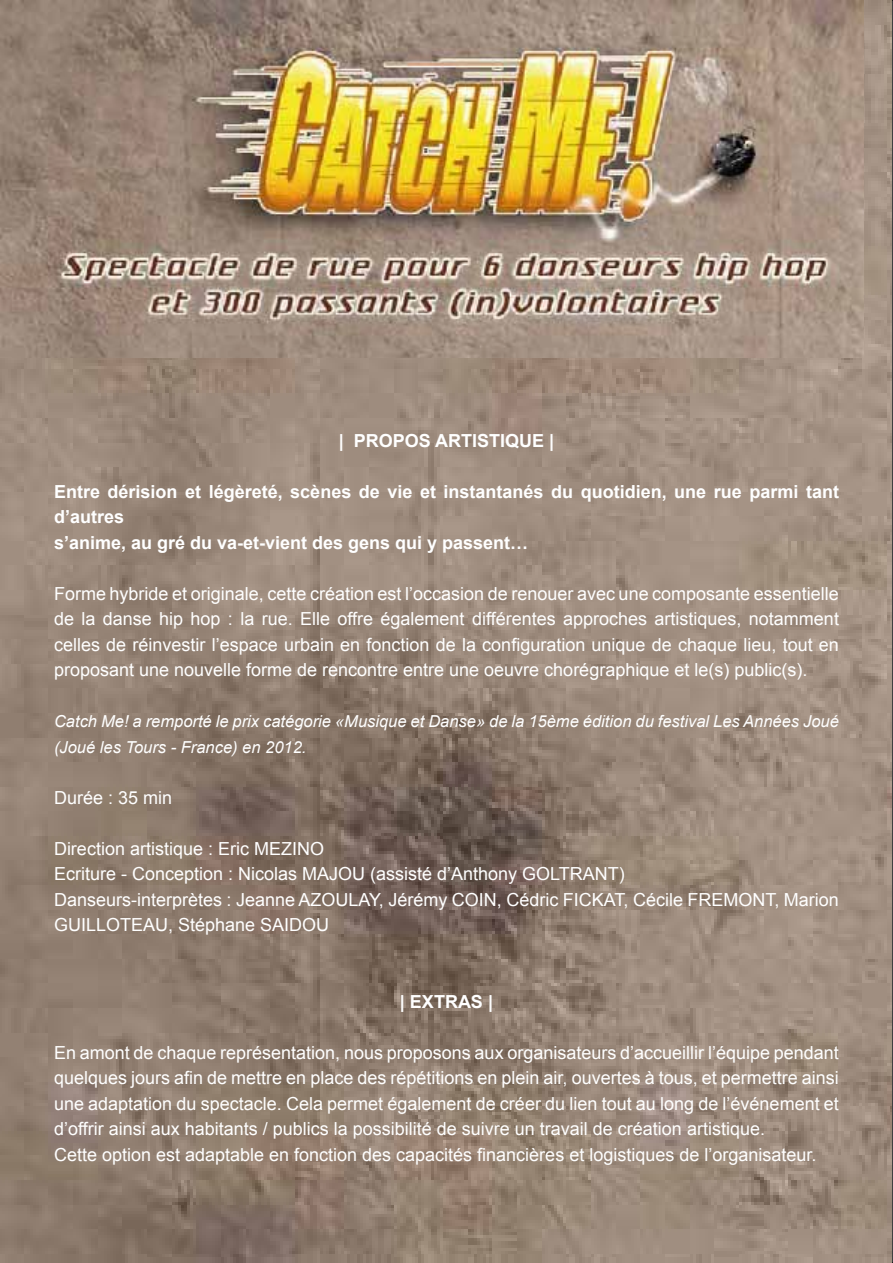
<style>
.page{position:relative;width:893px;height:1263px;background:#fff}
.page>*{position:absolute;margin:0;border:0;box-sizing:border-box;transform-origin:0 0}
.t1{font:18px/25.5px "Arial";color:#fff}
.t2{font:700 18px/25.5px "Arial";color:#fff}
.t3{font:italic 16.5px/25.5px "Arial";color:#fff}
</style>
<div class="page">
<img style="left:0;top:0;width:892px;height:1263px">
<img style="left:0;top:0;width:863px;height:357px">
<svg style="left:892px;top:0;width:1px;height:1263px"></svg>
<p class="t2" style="left:339px;top:428px;width:217px">| PROPOS ARTISTIQUE |</p>
<p class="t2" style="left:54px;top:479px;width:786px">Entre dérision et légèreté, scènes de vie et instantanés du quotidien, une rue parmi tant d’autres<br>s’anime, au gré du va-et-vient des gens qui y passent…</p>
<p class="t1" style="left:54px;top:581px;width:786px;text-align:justify">Forme hybride et originale, cette création est l’occasion de renouer avec une composante essentielle de la danse hip hop : la rue. Elle offre également différentes approches artistiques, notamment celles de réinvestir l’espace urbain en fonction de la configuration unique de chaque lieu, tout en proposant une nouvelle forme de rencontre entre une oeuvre chorégraphique et le(s) public(s).</p>
<p class="t3" style="left:54px;top:709px;width:786px">Catch Me! a remporté le prix catégorie «Musique et Danse» de la 15ème édition du festival Les Années Joué (Joué les Tours - France) en 2012.</p>
<p class="t1" style="left:54px;top:785px;width:120px">Durée : 35 min</p>
<p class="t1" style="left:54px;top:836px;width:786px">Direction artistique : Eric MEZINO<br>Ecriture - Conception : Nicolas MAJOU (assisté d’Anthony GOLTRANT)<br>Danseurs-interprètes : Jeanne AZOULAY, Jérémy COIN, Cédric FICKAT, Cécile FREMONT, Marion GUILLOTEAU, Stéphane SAIDOU</p>
<p class="t2" style="left:400px;top:989px;width:95px">| EXTRAS |</p>
<p class="t1" style="left:54px;top:1040px;width:786px">En amont de chaque représentation, nous proposons aux organisateurs d’accueillir l’équipe pendant quelques jours afin de mettre en place des répétitions en plein air, ouvertes à tous, et permettre ainsi une adaptation du spectacle. Cela permet également de créer du lien tout au long de l’événement et d’offrir ainsi aux habitants / publics la possibilité de suivre un travail de création artistique.<br>Cette option est adaptable en fonction des capacités financières et logistiques de l’organisateur.</p>
</div>
